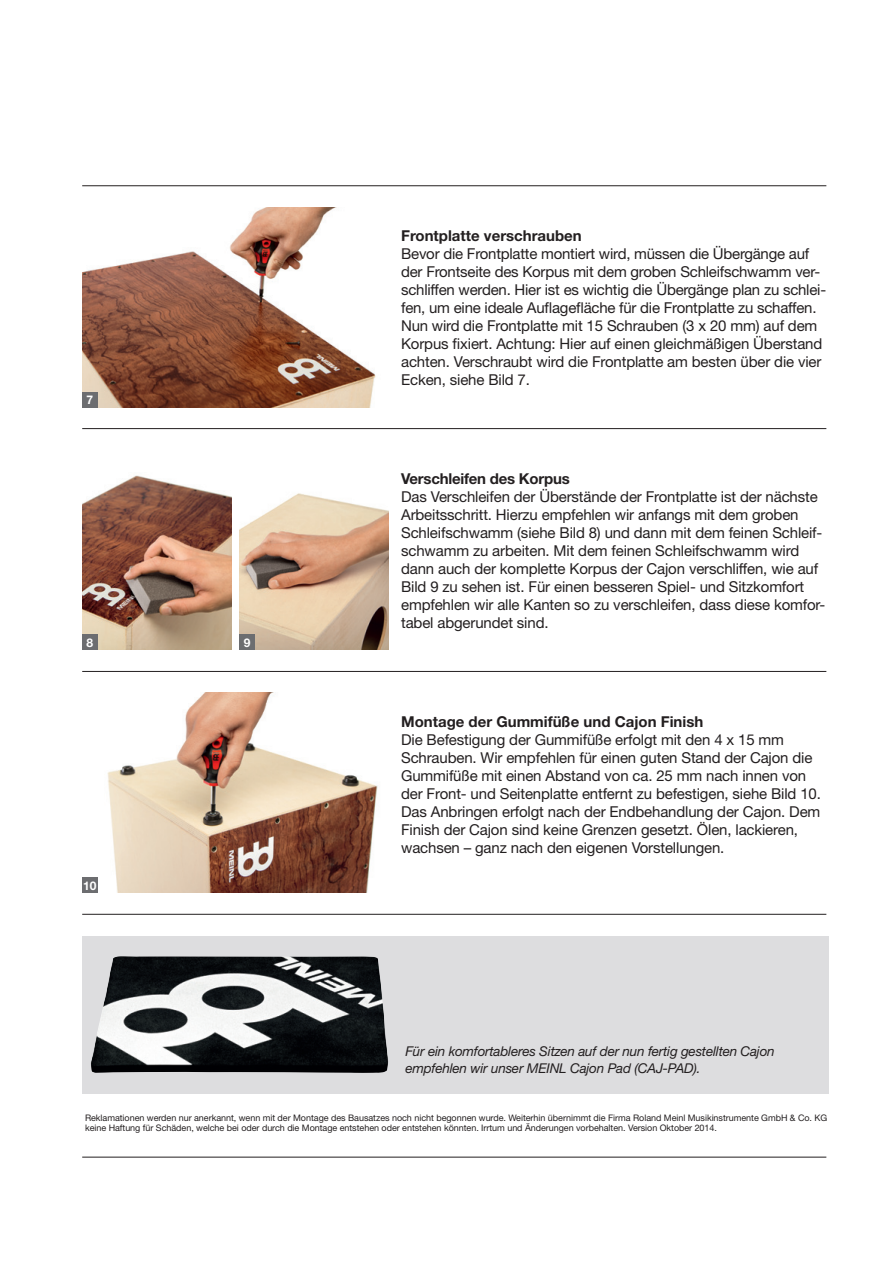
<style>
.page{position:relative;width:893px;height:1263px;background:#fff}
.page>*{position:absolute;margin:0;border:0;box-sizing:border-box;transform-origin:0 0}
.t1{font:15px/18px "Helvetica Neue LT Std";letter-spacing:-.01em;color:#231f20}
.t2{font:700 15px "Helvetica Neue LT Std";color:#231f20}
.t3{font:italic 13.5px/16.5px "Helvetica Neue LT Std";letter-spacing:-.015em;color:#231f20}
.t4{font:700 12px "Helvetica Neue LT Std";color:#fff}
.t5{font:9px/10.5px "Helvetica Neue LT Std";letter-spacing:-.005em;color:#231f20}
</style>
<div class="page">
<img style="left:82px;top:475px;width:149px;height:175px">
<img style="left:240px;top:493px;width:148px;height:157px">
<img style="left:82px;top:693px;width:296px;height:200px">
<img style="left:82px;top:207px;width:294px;height:200px">
<div style="left:82px;top:936px;width:746px;height:157px;background:#dddddf"></div>
<img style="left:91px;top:956px;width:297px;height:117px">
<div style="left:82px;top:635px;width:15px;height:15px;background:#6c6d70"></div>
<div style="left:240px;top:635px;width:15px;height:15px;background:#6c6d70"></div>
<div style="left:82px;top:878px;width:15px;height:15px;background:#6c6d70"></div>
<div style="left:82px;top:392px;width:15px;height:15px;background:#6c6d70"></div>
<hr style="left:82px;top:185px;width:744px;height:1px;background:#231f20">
<hr style="left:82px;top:428px;width:744px;height:1px;background:#231f20">
<hr style="left:82px;top:671px;width:744px;height:1px;background:#231f20">
<hr style="left:82px;top:914px;width:744px;height:1px;background:#231f20">
<hr style="left:82px;top:1157px;width:744px;height:1px;background:#231f20">
<p class="t4" style="left:86px;top:392px;width:8px">7</p>
<p class="t4" style="left:86px;top:635px;width:8px">8</p>
<p class="t4" style="left:244px;top:635px;width:8px">9</p>
<p class="t4" style="left:83px;top:878px;width:15px">10</p>
<p class="t2" style="left:401px;top:227px;width:182px">Frontplatte verschrauben</p>
<p class="t1" style="left:401px;top:245px;width:427px">Bevor die Frontplatte montiert wird, müssen die Übergänge auf der Frontseite des Korpus mit dem groben Schleifschwamm ver&shy;schliffen werden. Hier ist es wichtig die Übergänge plan zu schlei&shy;fen, um eine ideale Auflagefläche für die Frontplatte zu schaffen.<br>Nun wird die Frontplatte mit 15 Schrauben (3 x 20 mm) auf dem Korpus fixiert. Achtung: Hier auf einen gleichmäßigen Überstand achten. Verschraubt wird die Frontplatte am besten über die vier Ecken, siehe Bild 7.</p>
<p class="t2" style="left:401px;top:470px;width:170px">Verschleifen des Korpus</p>
<p class="t1" style="left:401px;top:488px;width:426px">Das Verschleifen der Überstände der Frontplatte ist der nächste Arbeitsschritt. Hierzu empfehlen wir anfangs mit dem groben Schleifschwamm (siehe Bild 8) und dann mit dem feinen Schleif&shy;schwamm zu arbeiten. Mit dem feinen Schleifschwamm wird dann auch der komplette Korpus der Cajon verschliffen, wie auf Bild 9 zu sehen ist. Für einen besseren Spiel- und Sitzkomfort empfehlen wir alle Kanten so zu verschleifen, dass diese komfor&shy;tabel abgerundet sind.</p>
<p class="t2" style="left:401px;top:712px;width:304px">Montage der Gummifüße und Cajon Finish</p>
<p class="t1" style="left:401px;top:730px;width:421px">Die Befestigung der Gummifüße erfolgt mit den 4 x 15 mm Schrauben. Wir empfehlen für einen guten Stand der Cajon die Gummifüße mit einen Abstand von ca. 25 mm nach innen von der Front- und Seitenplatte entfernt zu befestigen, siehe Bild 10.<br>Das Anbringen erfolgt nach der Endbehandlung der Cajon. Dem Finish der Cajon sind keine Grenzen gesetzt. Ölen, lackieren, wachsen – ganz nach den eigenen Vorstellungen.</p>
<p class="t3" style="left:405px;top:1043px;width:371px">Für ein komfortableres Sitzen auf der nun fertig gestellten Cajon empfehlen wir unser MEINL Cajon Pad (CAJ-PAD).</p>
<p class="t5" style="left:85px;top:1112px;width:744px">Reklamationen werden nur anerkannt, wenn mit der Montage des Bausatzes noch nicht begonnen wurde. Weiterhin übernimmt die Firma Roland Meinl Musikinstrumente GmbH &amp; Co. KG keine Haftung für Schäden, welche bei oder durch die Montage entstehen oder entstehen könnten. Irrtum und Änderungen vorbehalten. Version Oktober 2014.</p>
</div>
